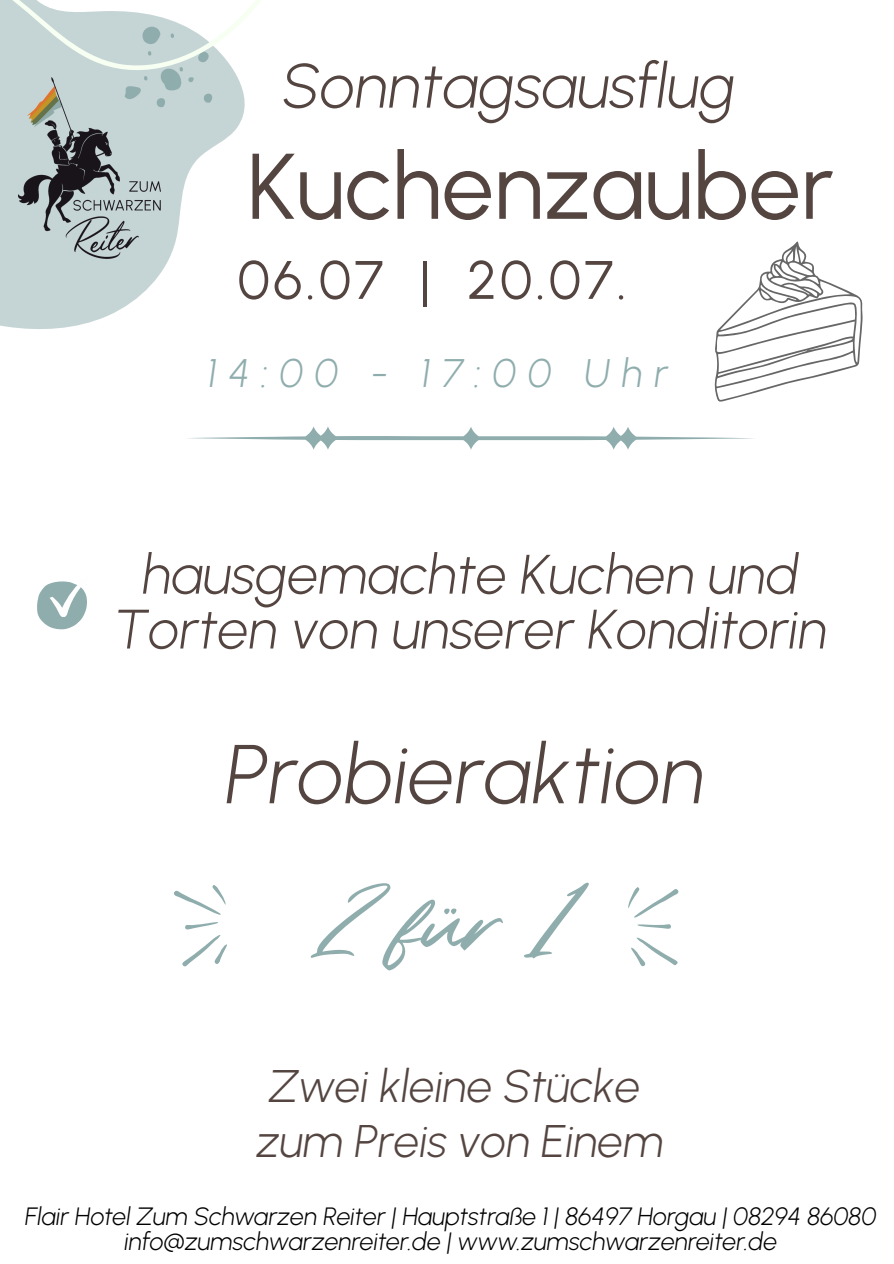
<style>
.page{position:relative;width:894px;height:1264px;background:#fff}
.page>*{position:absolute;margin:0;border:0;box-sizing:border-box;transform-origin:0 0}
.t1{font:110.1px "Rembank";color:#90adae}
.t2{font:93px "Urbanist";color:#544541}
.t3{font:italic 300 83.25px "Urbanist";color:#544541}
.t4{font:italic 300 62.55px "Urbanist";color:#544541}
.t5{font:italic 300 55.35px/54.9px "Urbanist";color:#544541;text-align:center}
.t6{font:54px "Urbanist";letter-spacing:.065em;color:#544541}
.t7{font:italic 300 45.75px/54.9px "Urbanist";color:#544541}
.t8{font:italic 300 39.9px "Urbanist";letter-spacing:.285em;color:#90adae}
.t9{font:italic 300 25.05px/24.8px "Urbanist";color:#000;text-align:center}
</style>
<div class="page">
<svg style="left:0;top:158px;width:199px;height:171px;fill:#c5d4d5"></svg>
<img style="left:18px;top:158px;width:142px;height:103px">
<svg style="left:0;top:0;width:261px;height:158px;fill:#c5d4d5"></svg>
<svg style="left:187px;top:426px;width:567px;height:23px"></svg>
<svg style="left:714px;top:241px;width:148px;height:161px"></svg>
<svg style="left:37px;top:581px;width:50px;height:48px"></svg>
<svg style="left:174px;top:885px;width:53px;height:82px"></svg>
<svg style="left:628px;top:887px;width:51px;height:79px"></svg>
<h4 class="t4" style="left:282px;top:48px;width:455px">Sonntagsausflug</h4>
<p class="t2" style="left:247px;top:130px;width:588px">Kuchenzauber</p>
<h2 class="t6" style="left:237px;top:247px;width:390px">06.07 | 20.07.</h2>
<p class="t8" style="left:207px;top:349px;width:462px">14:00 - 17:00 Uhr</p>
<p class="t5" style="left:114px;top:547px;width:715px">hausgemachte Kuchen und<br>Torten von unserer Konditorin</p>
<p class="t3" style="left:226px;top:724px;width:481px">Probieraktion</p>
<p class="t1" style="left:309px;top:828px;width:259px">2 für 1</p>
<p class="t7" style="left:257px;top:1058px;width:408px">Zwei kleine Stücke zum Preis von Einem</p>
<p class="t9" style="left:25px;top:1204px;width:852px">Flair Hotel Zum Schwarzen Reiter | Hauptstraße 1 | 86497 Horgau | 08294 86080 info@zumschwarzenreiter.de | www.zumschwarzenreiter.de</p>
</div>
